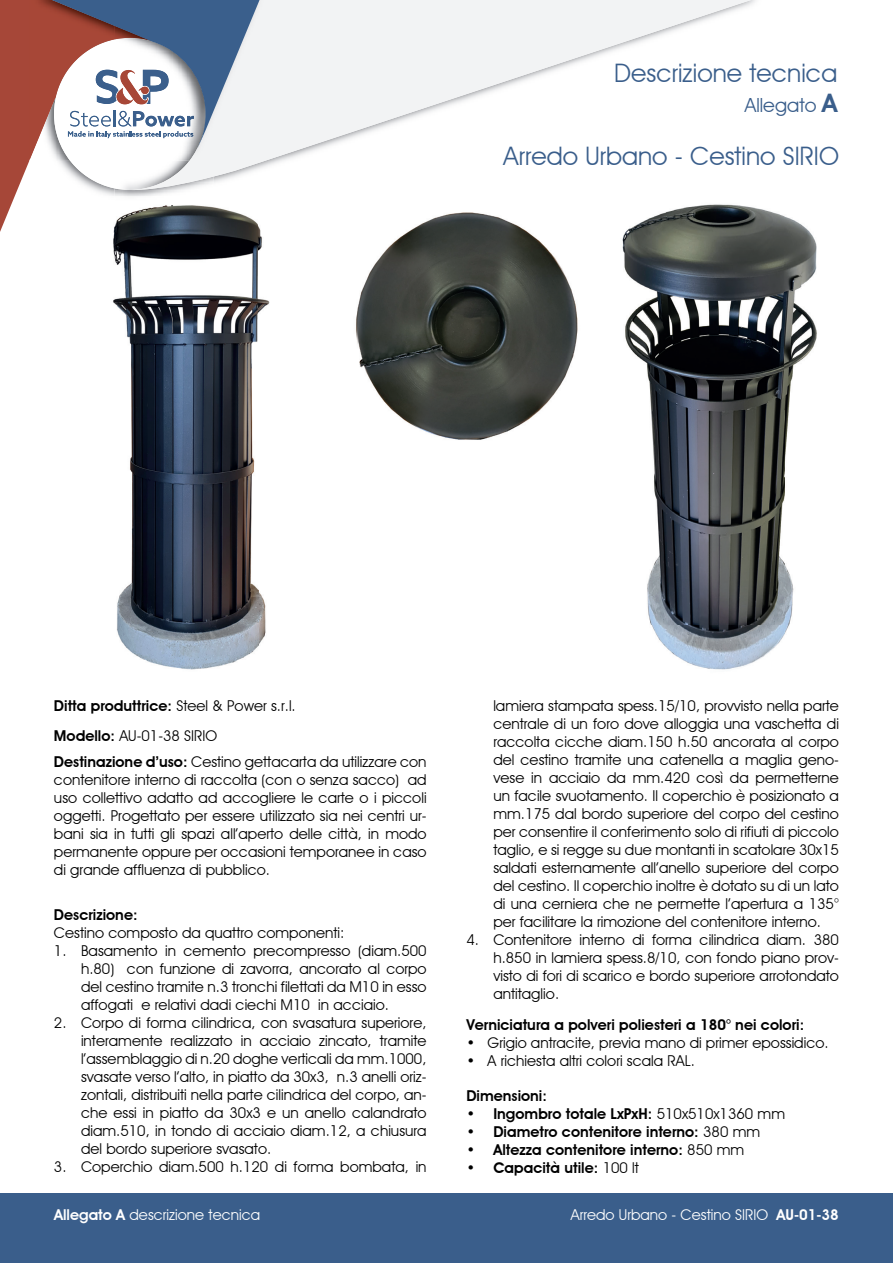
<style>
.page{position:relative;width:893px;height:1263px;background:#fff}
.page>*{position:absolute;margin:0;border:0;box-sizing:border-box;transform-origin:0 0}
.t1{font:25.5px "Advantage";color:#3a5e8b}
.t2{font:19.5px "Advantage";color:#3a5e8b}
.t3{font:15px/18px "Advantage";color:#000;text-align:justify}
.t4{font:600 15px "Advantage";color:#000}
.t5{font:15px "Advantage";color:#fff}
.s1{font-weight:600;font-size:25.5px}
.s2{font-weight:600}
.s3{font-weight:400}
</style>
<div class="page">
<svg style="left:260px;top:0;width:496px;height:169px;fill:#f2f3f4"></svg>
<img style="left:260px;top:0;width:4px;height:161px">
<svg style="left:0;top:0;width:260px;height:232px"></svg>
<div style="left:0;top:1193px;width:893px;height:70px;background:#3a5e8b"></div>
<img style="left:622px;top:204px;width:195px;height:466px">
<img style="left:68px;top:201px;width:190px;height:469px">
<img style="left:258px;top:201px;width:12px;height:445px">
<img style="left:68px;top:196px;width:192px;height:5px">
<img style="left:356px;top:212px;width:222px;height:228px">
<h1 class="t1" style="left:614px;top:57px;width:225px">Descrizione tecnica</h1>
<h2 class="t2" style="left:745px;top:94px;width:94px">Allegato <span class="s1">A</span></h2>
<h1 class="t1" style="left:503px;top:141px;width:337px">Arredo Urbano - Cestino SIRIO</h1>
<p class="t3" style="left:54px;top:691px;width:243px;line-height:29.5px"><span class="s2">Ditta produttrice:</span> Steel &amp; Power s.r.l.<br><span class="s2">Modello:</span> AU-01-38 SIRIO</p>
<p class="t3" style="left:54px;top:753px;width:374px"><span class="s2">Destinazione d’uso:</span> Cestino gettacarta da utilizzare con contenitore interno di raccolta (con o senza sacco) ad uso collettivo adatto ad accogliere le carte o i piccoli oggetti. Progettato per essere utilizzato sia nei centri ur&shy;bani sia in tutti gli spazi all’aperto delle città, in modo permanente oppure per occasioni temporanee in caso di grande affluenza di pubblico.</p>
<p class="t4" style="left:54px;top:905px;width:85px">Descrizione:</p>
<p class="t3" style="left:54px;top:923px;width:292px">Cestino composto da quattro componenti:</p>
<p class="t3" style="left:81px;top:941px;width:347px;text-indent:-27px">1. Basamento in cemento precompresso (diam.500 h.80) con funzione di zavorra, ancorato al corpo del cestino tramite n.3 tronchi filettati da M10 in esso affogati e relativi dadi ciechi M10 in acciaio.</p>
<p class="t3" style="left:81px;top:1013px;width:347px;text-indent:-27px">2. Corpo di forma cilindrica, con svasatura superiore, interamente realizzato in acciaio zincato, tramite l’assemblaggio di n.20 doghe verticali da mm.1000, svasate verso l’alto, in piatto da 30x3, n.3 anelli oriz&shy;zontali, distribuiti nella parte cilindrica del corpo, an&shy;che essi in piatto da 30x3 e un anello calandrato diam.510, in tondo di acciaio diam.12, a chiusura del bordo superiore svasato.</p>
<p class="t3" style="left:54px;top:1157px;width:374px">3. Coperchio diam.500 h.120 di forma bombata, in</p>
<p class="t3" style="left:493px;top:697px;width:347px">lamiera stampata spess.15/10, provvisto nella parte centrale di un foro dove alloggia una vaschetta di raccolta cicche diam.150 h.50 ancorata al corpo del cestino tramite una catenella a maglia geno&shy;vese in acciaio da mm.420 così da permetterne un facile svuotamento. Il coperchio è posizionato a mm.175 dal bordo superiore del corpo del cestino per consentire il conferimento solo di rifiuti di piccolo taglio, e si regge su due montanti in scatolare 30x15 saldati esternamente all’anello superiore del corpo del cestino. Il coperchio inoltre è dotato su di un lato di una cerniera che ne permette l’apertura a 135° per facilitare la rimozione del contenitore interno.</p>
<p class="t3" style="left:493px;top:931px;width:347px;text-indent:-27px">4. Contenitore interno di forma cilindrica diam. 380 h.850 in lamiera spess.8/10, con fondo piano prov&shy;visto di fori di scarico e bordo superiore arrotondato antitaglio.</p>
<p class="t4" style="left:466px;top:1016px;width:339px">Verniciatura a polveri poliesteri a 180° nei colori:</p>
<p class="t3" style="left:466px;top:1033px;width:364px">• Grigio antracite, previa mano di primer epossidico.</p>
<p class="t3" style="left:466px;top:1051px;width:230px">• A richiesta altri colori scala RAL.</p>
<p class="t4" style="left:466px;top:1087px;width:82px">Dimensioni:</p>
<p class="t4" style="left:466px;top:1105px;width:320px">• Ingombro totale LxPxH: <span class="s3">510x510x1360 mm</span></p>
<p class="t4" style="left:466px;top:1123px;width:295px">• Diametro contenitore interno: <span class="s3">380 mm</span></p>
<p class="t4" style="left:466px;top:1141px;width:279px">• Altezza contenitore interno: <span class="s3">850 mm</span></p>
<p class="t4" style="left:466px;top:1159px;width:174px">• Capacità utile: <span class="s3">100 lt</span></p>
<p class="t5" style="left:54px;top:1205px;width:208px"><span class="s2">Allegato A</span> descrizione tecnica</p>
<p class="t5" style="left:571px;top:1205px;width:270px">Arredo Urbano - Cestino SIRIO <span class="s2">AU-01-38</span></p>
</div>
